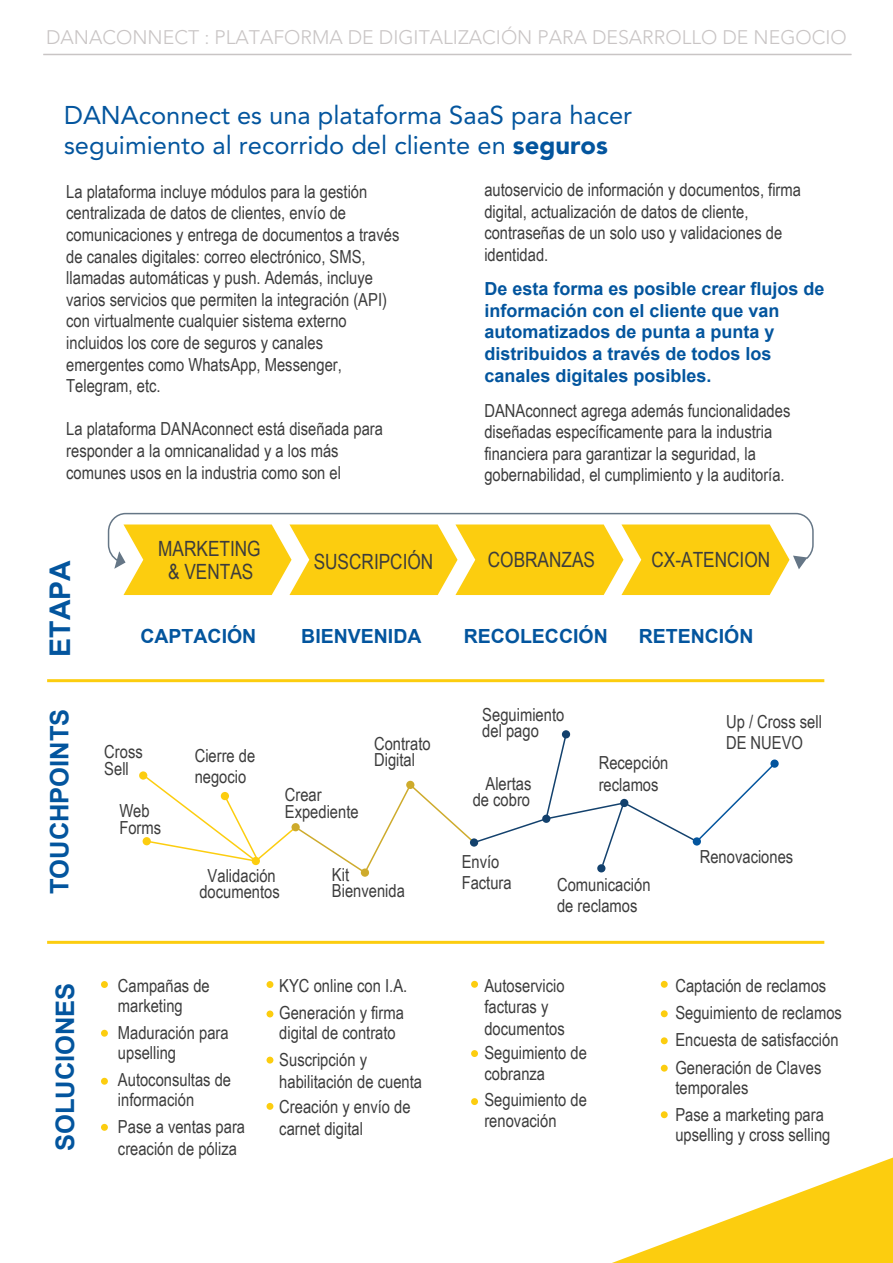
<style>
.page{position:relative;width:893px;height:1263px;background:#fff}
.page>*{position:absolute;margin:0;border:0;box-sizing:border-box;transform-origin:0 0}
.t1{font:700 28.5px "Arial";color:#03559e}
.t2{font:25.5px/30.6px "Avenir";color:#03559e}
.t3{font:700 25.5px "Arial";color:#03559e}
.t4{font:21px/23.4px "Arial Narrow";color:#3c3c3c;text-align:center}
.t5{font:300 19.5px "Avenir";color:#c9c5c5}
.t6{font:700 19.5px "Arial";color:#03559e}
.t7{font:18px/21.6px "Arial Narrow";color:#3c3c3c}
.t8{font:700 18px/21.6px "Arial";color:#03559e}
.s1{font-weight:900}
</style>
<div class="page">
<hr style="left:43px;top:54px;width:808px;height:1px;background:#c9c5c5">
<svg style="left:612px;top:1157px;width:281px;height:106px"></svg>
<svg style="left:107px;top:512px;width:707px;height:83px"></svg>
<hr style="left:47px;top:679px;width:777px;height:3px;background:#fccd0f">
<hr style="left:47px;top:941px;width:777px;height:3px;background:#fccd0f">
<div style="left:139px;top:771px;width:8px;height:9px;background:#fccd0f;border-radius:50%"></div>
<svg style="left:770px;top:759px;width:9px;height:9px"></svg>
<svg style="left:142px;top:732px;width:635px;height:143px"></svg>
<div style="left:101px;top:981px;width:7px;height:7px;background:#fccd0f;border-radius:50%"></div>
<div style="left:101px;top:1030px;width:7px;height:7px;background:#fccd0f;border-radius:50%"></div>
<div style="left:101px;top:1078px;width:7px;height:7px;background:#fccd0f;border-radius:50%"></div>
<div style="left:101px;top:1124px;width:7px;height:7px;background:#fccd0f;border-radius:50%"></div>
<div style="left:266px;top:981px;width:7px;height:7px;background:#fccd0f;border-radius:50%"></div>
<div style="left:266px;top:1010px;width:7px;height:7px;background:#fccd0f;border-radius:50%"></div>
<div style="left:266px;top:1057px;width:7px;height:6px;background:#fccd0f;border-radius:50%"></div>
<div style="left:266px;top:1103px;width:7px;height:7px;background:#fccd0f;border-radius:50%"></div>
<div style="left:471px;top:981px;width:7px;height:7px;background:#fccd0f;border-radius:50%"></div>
<div style="left:471px;top:1050px;width:7px;height:7px;background:#fccd0f;border-radius:50%"></div>
<div style="left:471px;top:1098px;width:7px;height:7px;background:#fccd0f;border-radius:50%"></div>
<div style="left:661px;top:981px;width:7px;height:7px;background:#fccd0f;border-radius:50%"></div>
<div style="left:661px;top:1010px;width:7px;height:7px;background:#fccd0f;border-radius:50%"></div>
<div style="left:661px;top:1037px;width:7px;height:7px;background:#fccd0f;border-radius:50%"></div>
<div style="left:661px;top:1065px;width:7px;height:6px;background:#fccd0f;border-radius:50%"></div>
<div style="left:661px;top:1111px;width:7px;height:7px;background:#fccd0f;border-radius:50%"></div>
<p class="t5" style="left:46px;top:23px;width:802px">DANACONNECT : PLATAFORMA DE DIGITALIZACIÓN PARA DESARROLLO DE NEGOCIO</p>
<h2 class="t2" style="left:64px;top:101px;width:570px">DANAconnect es una plataforma SaaS para hacer seguimiento al recorrido del cliente en <span class="s1">seguros</span></h2>
<p class="t7" style="left:66px;top:180px;width:335px">La plataforma incluye módulos para la gestión centralizada de datos de clientes, envío de comunicaciones y entrega de documentos a través de canales digitales: correo electrónico, SMS, llamadas automáticas y push. Además, incluye varios servicios que permiten la integración (API) con virtualmente cualquier sistema externo incluidos los core de seguros y canales emergentes como WhatsApp, Messenger, Telegram, etc.</p>
<p class="t7" style="left:66px;top:417px;width:318px">La plataforma DANAconnect está diseñada para responder a la omnicanalidad y a los más comunes usos en la industria como son el</p>
<p class="t7" style="left:484px;top:178px;width:318px">autoservicio de información y documentos, firma digital, actualización de datos de cliente, contraseñas de un solo uso y validaciones de identidad.</p>
<p class="t8" style="left:484px;top:278px;width:342px">De esta forma es posible crear flujos de información con el cliente que van automatizados de punta a punta y distribuidos a través de todos los canales digitales posibles.</p>
<p class="t7" style="left:484px;top:399px;width:308px">DANAconnect agrega además funcionalidades diseñadas específicamente para la industria financiera para garantizar la seguridad, la gobernabilidad, el cumplimiento y la auditoría.</p>
<h1 class="t1" style="left:40px;top:657px;width:98px;rotate:-90deg">ETAPA</h1>
<h2 class="t3" style="left:42px;top:894px;width:187px;rotate:-90deg">TOUCHPOINTS</h2>
<h2 class="t3" style="left:47px;top:1151px;width:170px;rotate:-90deg">SOLUCIONES</h2>
<p class="t4" style="left:158px;top:536px;width:104px">MARKETING &amp; VENTAS</p>
<p class="t4" style="left:314px;top:549px;width:121px">SUSCRIPCIÓN</p>
<p class="t4" style="left:488px;top:547px;width:109px">COBRANZAS</p>
<p class="t4" style="left:651px;top:547px;width:120px">CX-ATENCION</p>
<p class="t6" style="left:140px;top:622px;width:117px">CAPTACIÓN</p>
<p class="t6" style="left:301px;top:622px;width:122px">BIENVENIDA</p>
<p class="t6" style="left:464px;top:622px;width:146px">RECOLECCIÓN</p>
<p class="t6" style="left:639px;top:622px;width:116px">RETENCIÓN</p>
<p class="t7" style="left:104px;top:743px;width:40px;line-height:16.2px">Cross<br>Sell</p>
<p class="t7" style="left:119px;top:802px;width:43px;line-height:16.2px">Web<br>Forms</p>
<p class="t7" style="left:195px;top:744px;width:62px">Cierre de negocio</p>
<p class="t7" style="left:285px;top:786px;width:75px;line-height:16.2px">Crear<br>Expediente</p>
<p class="t7" style="left:374px;top:734px;width:58px;line-height:16.2px">Contrato<br>Digital</p>
<p class="t7" style="left:199px;top:867px;width:82px;line-height:16.2px;text-align:center">Validación documentos</p>
<p class="t7" style="left:332px;top:866px;width:75px;line-height:16.2px">Kit<br>Bienvenida</p>
<p class="t7" style="left:118px;top:975px;width:93px;line-height:19.8px">Campañas de marketing</p>
<p class="t7" style="left:118px;top:1022px;width:112px;line-height:19.8px">Maduración para upselling</p>
<p class="t7" style="left:118px;top:1069px;width:115px;line-height:19.8px">Autoconsultas de información</p>
<p class="t7" style="left:118px;top:1115px;width:129px">Pase a ventas para creación de póliza</p>
<p class="t7" style="left:279px;top:971px;width:129px;line-height:27.3px">KYC online con I.A.<br>Generación y firma</p>
<p class="t7" style="left:279px;top:1018px;width:118px;line-height:27.3px">digital de contrato<br>Suscripción y</p>
<p class="t7" style="left:279px;top:1068px;width:144px;line-height:25.5px">habilitación de cuenta<br>Creación y envío de</p>
<p class="t7" style="left:279px;top:1117px;width:85px">carnet digital</p>
<p class="t7" style="left:482px;top:706px;width:84px;line-height:16.2px">Seguimiento del pago</p>
<p class="t7" style="left:473px;top:775px;width:60px;line-height:16.2px;text-align:right">Alertas de cobro</p>
<p class="t7" style="left:599px;top:751px;width:71px">Recepción reclamos</p>
<p class="t7" style="left:462px;top:850px;width:52px">Envío<br>Factura</p>
<p class="t7" style="left:557px;top:873px;width:95px">Comunicación de reclamos</p>
<p class="t7" style="left:726px;top:710px;width:97px;line-height:20.7px">Up / Cross sell<br>DE NUEVO</p>
<p class="t7" style="left:700px;top:845px;width:95px">Renovaciones</p>
<p class="t7" style="left:484px;top:974px;width:82px">Autoservicio facturas y documentos</p>
<p class="t7" style="left:484px;top:1041px;width:104px">Seguimiento de cobranza</p>
<p class="t7" style="left:484px;top:1088px;width:104px">Seguimiento de renovación</p>
<p class="t7" style="left:675px;top:971px;width:168px;line-height:27.3px">Captación de reclamos<br>Seguimiento de reclamos<br>Encuesta de satisfacción<br>Generación de Claves</p>
<p class="t7" style="left:675px;top:1073px;width:150px;line-height:27.3px">temporales<br>Pase a marketing para</p>
<p class="t7" style="left:675px;top:1123px;width:157px">upselling y cross selling</p>
</div>
